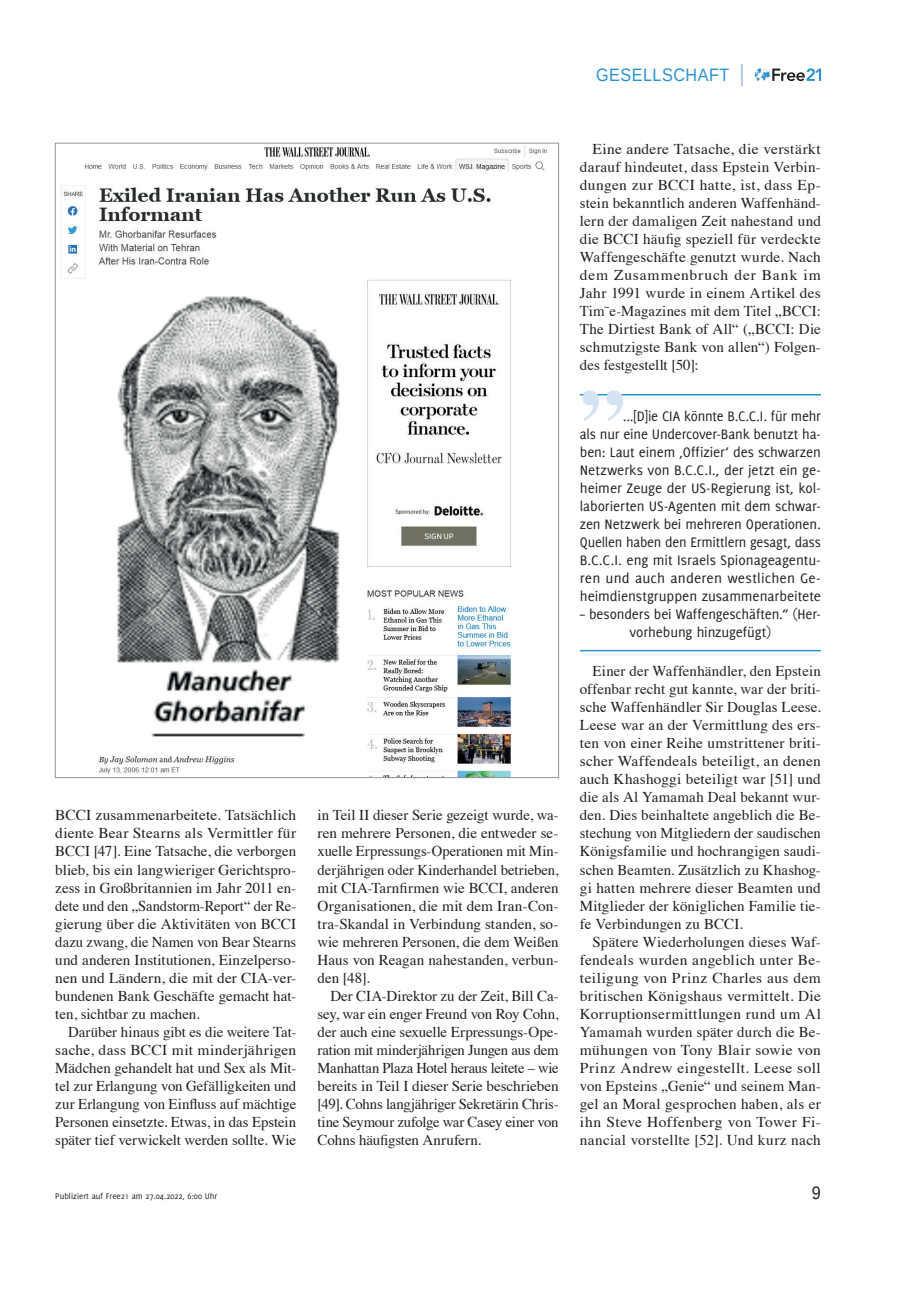
<style>
.page{position:relative;width:906px;height:1289px;background:#fff}
.page>*{position:absolute;margin:0;border:0;box-sizing:border-box;transform-origin:0 0}
.t1{font:700 91.5px "Times";color:#d4e3f4}
.t2{font:18px "Liberation Sans";letter-spacing:.03em;color:#2a92d0;scale:.9 1}
.t3{font:18px "Liberation Sans";color:#231f20;scale:.9 1}
.t4{font:15px/18px "Times";color:#231f20;text-align:justify}
.t5{font:15px/18px "Delicious";letter-spacing:-.005em;color:#231f20;text-align:justify}
.t6{font:9px "Delicious";color:#231f20}
</style>
<div class="page">
<svg style="left:755px;top:68px;width:66px;height:13px"></svg>
<svg style="left:741px;top:64px;width:1px;height:22px"></svg>
<hr style="left:580px;top:394px;width:241px;height:1px;background:#2a92d0">
<hr style="left:580px;top:650px;width:241px;height:1px;background:#2a92d0">
<img style="left:60px;top:145px;width:487px;height:630px">
<p class="t2" style="left:596px;top:63px;width:149px">GESELLSCHAFT</p>
<p class="t4" style="left:55px;top:805px;width:242px">BCCI zusammenarbeitete. Tatsächlich diente Bear Stearns als Vermittler für BCCI [47]. Eine Tatsache, die verborgen blieb, bis ein langwieriger Gerichtspro&shy;zess in Großbritannien im Jahr 2011 en&shy;dete und den „Sandstorm-Report“ der Re&shy;gierung über die Aktivitäten von BCCI dazu zwang, die Namen von Bear Stearns und anderen Institutionen, Einzelperso&shy;nen und Ländern, die mit der CIA-ver&shy;bundenen Bank Geschäfte gemacht hat&shy;ten, sichtbar zu machen.</p>
<p class="t4" style="left:55px;top:1021px;width:242px;text-indent:13px">Darüber hinaus gibt es die weitere Tat&shy;sache, dass BCCI mit minderjährigen Mädchen gehandelt hat und Sex als Mit&shy;tel zur Erlangung von Gefälligkeiten und zur Erlangung von Einfluss auf mächtige Personen einsetzte. Etwas, in das Epstein später tief verwickelt werden sollte. Wie</p>
<p class="t4" style="left:317px;top:805px;width:242px">in Teil II dieser Serie gezeigt wurde, wa&shy;ren mehrere Personen, die entweder se&shy;xuelle Erpressungs-Operationen mit Min&shy;derjährigen oder Kinderhandel betrieben, mit CIA-Tarnfirmen wie BCCI, anderen Organisationen, die mit dem Iran-Con&shy;tra-Skandal in Verbindung standen, so&shy;wie mehreren Personen, die dem Weißen Haus von Reagan nahestanden, verbun&shy;den [48].</p>
<p class="t4" style="left:317px;top:985px;width:242px;text-indent:13px">Der CIA-Direktor zu der Zeit, Bill Ca&shy;sey, war ein enger Freund von Roy Cohn, der auch eine sexuelle Erpressungs-Ope&shy;ration mit minderjährigen Jungen aus dem Manhattan Plaza Hotel heraus leitete – wie bereits in Teil I dieser Serie beschrieben [49]. Cohns langjähriger Sekretärin Chris&shy;tine Seymour zufolge war Casey einer von Cohns häufigsten Anrufern.</p>
<p class="t4" style="left:580px;top:139px;width:242px;text-indent:13px">Eine andere Tatsache, die verstärkt darauf hindeutet, dass Epstein Verbin&shy;dungen zur BCCI hatte, ist, dass Ep&shy;stein bekanntlich anderen Waffenhänd&shy;lern der damaligen Zeit nahestand und die BCCI häufig speziell für verdeckte Waffengeschäfte genutzt wurde. Nach dem Zusammenbruch der Bank im Jahr 1991 wurde in einem Artikel des Tim˜e-Magazines mit dem Titel „BCCI:<br>The Dirtiest Bank of All“ („BCCI: Die schmutzigste Bank von allen“) Folgen&shy;des festgestellt [50]:</p>
<h1 class="t1" style="left:580px;top:286px;width:46px">„</h1>
<p class="t5" style="left:580px;top:407px;width:242px;text-indent:43px">...[D]ie CIA könnte B.C.C.I. für mehr als nur eine Undercover-Bank benutzt ha&shy;ben: Laut einem ,Offizier‘ des schwarzen Netzwerks von B.C.C.I., der jetzt ein ge&shy;heimer Zeuge der US-Regierung ist, kol&shy;laborierten US-Agenten mit dem schwar&shy;zen Netzwerk bei mehreren Operationen.<br>Quellen haben den Ermittlern gesagt, dass B.C.C.I. eng mit Israels Spionageagentu&shy;ren und auch anderen westlichen Ge&shy;heimdienstgruppen zusammenarbeitete</p>
<p class="t5" style="left:580px;top:605px;width:242px;text-align:center">– besonders bei Waffengeschäften.“ (Her&shy;vorhebung hinzugefügt)</p>
<p class="t4" style="left:580px;top:661px;width:242px;text-indent:13px">Einer der Waffenhändler, den Epstein offenbar recht gut kannte, war der briti&shy;sche Waffenhändler Sir Douglas Leese.<br>Leese war an der Vermittlung des ers&shy;ten von einer Reihe umstrittener briti&shy;scher Waffendeals beteiligt, an denen auch Khashoggi beteiligt war [51] und die als Al Yamamah Deal bekannt wur&shy;den. Dies beinhaltete angeblich die Be&shy;stechung von Mitgliedern der saudischen Königsfamilie und hochrangigen saudi&shy;schen Beamten. Zusätzlich zu Khashog&shy;gi hatten mehrere dieser Beamten und Mitglieder der königlichen Familie tie&shy;fe Verbindungen zu BCCI.</p>
<p class="t4" style="left:580px;top:931px;width:242px;text-indent:13px">Spätere Wiederholungen dieses Waf&shy;fendeals wurden angeblich unter Be&shy;teiligung von Prinz Charles aus dem britischen Königshaus vermittelt. Die Korruptionsermittlungen rund um Al Yamamah wurden später durch die Be&shy;mühungen von Tony Blair sowie von Prinz Andrew eingestellt. Leese soll von Epsteins „Genie“ und seinem Man&shy;gel an Moral gesprochen haben, als er ihn Steve Hoffenberg von Tower Fi&shy;nancial vorstellte [52]. Und kurz nach</p>
<p class="t6" style="left:55px;top:1190px;width:163px">Publiziert auf Free21 am 27.04.2022, 6:00 Uhr</p>
<p class="t3" style="left:812px;top:1181px;width:12px">9</p>
</div>
